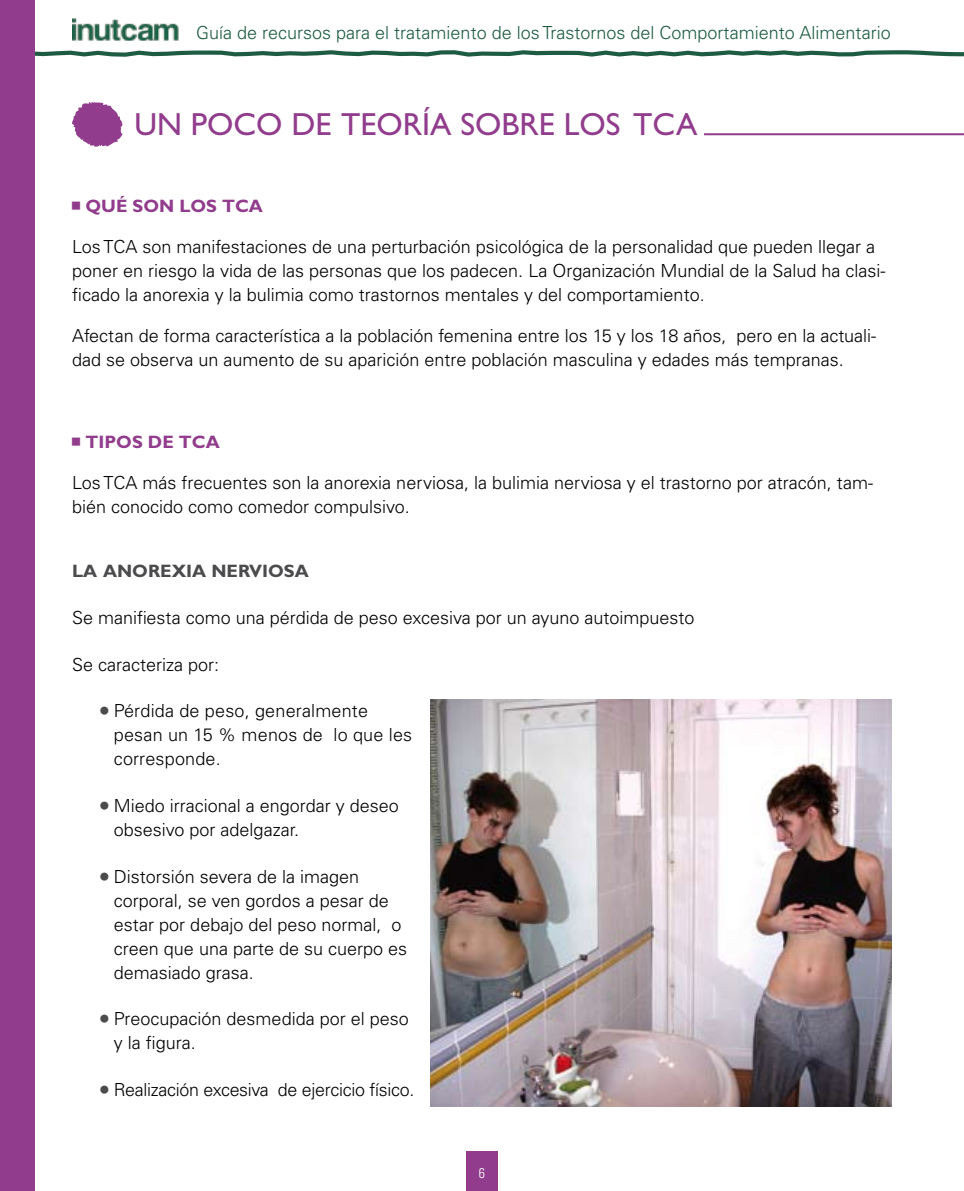
<style>
.page{position:relative;width:964px;height:1191px;background:#fff}
.page>*{position:absolute;margin:0;border:0;box-sizing:border-box;transform-origin:0 0}
.t1{font:32px "Gill Sans Std";color:#913c8c}
.t2{font:300 18px/24px "Univers LT Std";color:#000}
.t3{font:300 18px "Univers LT Std";color:#1d5c42}
.t4{font:700 18px "Gill Sans Std";color:#913c8c}
.t5{font:700 18px "Gill Sans Std";color:#4b4b4d}
.t6{font:300 condensed 14px "Univers LT Std";color:#fff}
</style>
<div class="page">
<img style="left:72px;top:18px;width:106px;height:23px">
<svg style="left:34px;top:48px;width:930px;height:11px"></svg>
<div style="left:466px;top:1152px;width:31px;height:39px;background:#913c8c"></div>
<div style="left:0;top:0;width:34px;height:1191px;background:#913c8c"></div>
<hr style="left:704px;top:133px;width:260px;height:2px;background:#913c8c">
<svg style="left:72px;top:102px;width:51px;height:45px"></svg>
<img style="left:430px;top:699px;width:462px;height:408px">
<p class="t3" style="left:196px;top:22px;width:696px">Guía de recursos para el tratamiento de los Trastornos del Comportamiento Alimentario</p>
<h1 class="t1" style="left:134px;top:106px;width:564px">UN POCO DE TEORÍA SOBRE LOS TCA</h1>
<p class="t4" style="left:86px;top:195px;width:179px">QUÉ SON LOS TCA</p>
<p class="t2" style="left:72px;top:235px;width:815px">Los TCA son manifestaciones de una perturbación psicológica de la personalidad que pueden llegar a poner en riesgo la vida de las personas que los padecen. La Organización Mundial de la Salud ha clasi&shy;ficado la anorexia y la bulimia como trastornos mentales y del comportamiento.</p>
<p class="t2" style="left:72px;top:324px;width:805px">Afectan de forma característica a la población femenina entre los 15 y los 18 años, pero en la actuali&shy;dad se observa un aumento de su aparición entre población masculina y edades más tempranas.</p>
<p class="t4" style="left:86px;top:432px;width:136px">TIPOS DE TCA</p>
<p class="t2" style="left:72px;top:471px;width:803px">Los TCA más frecuentes son la anorexia nerviosa, la bulimia nerviosa y el trastorno por atracón, tam&shy;bién conocido como comedor compulsivo.</p>
<p class="t5" style="left:72px;top:560px;width:238px">LA ANOREXIA NERVIOSA</p>
<p class="t2" style="left:72px;top:605px;width:624px">Se manifiesta como una pérdida de peso excesiva por un ayuno autoimpuesto</p>
<p class="t2" style="left:72px;top:652px;width:149px">Se caracteriza por:</p>
<p class="t2" style="left:114px;top:699px;width:300px;text-indent:-14px"><sup>■</sup> Pérdida de peso, generalmente pesan un 15 % menos de lo que les corresponde.</p>
<p class="t2" style="left:114px;top:793px;width:286px;text-indent:-14px"><sup>■</sup> Miedo irracional a engordar y deseo obsesivo por adelgazar.</p>
<p class="t2" style="left:114px;top:864px;width:295px;text-indent:-14px"><sup>■</sup> Distorsión severa de la imagen corporal, se ven gordos a pesar de estar por debajo del peso normal, o creen que una parte de su cuerpo es demasiado grasa.</p>
<p class="t2" style="left:114px;top:1007px;width:296px;text-indent:-14px"><sup>■</sup> Preocupación desmedida por el peso y la figura.</p>
<p class="t2" style="left:100px;top:1077px;width:316px"><sup>■</sup> Realización excesiva de ejercicio físico.</p>
<p class="t6" style="left:479px;top:1164px;width:8px">6</p>
</div>
